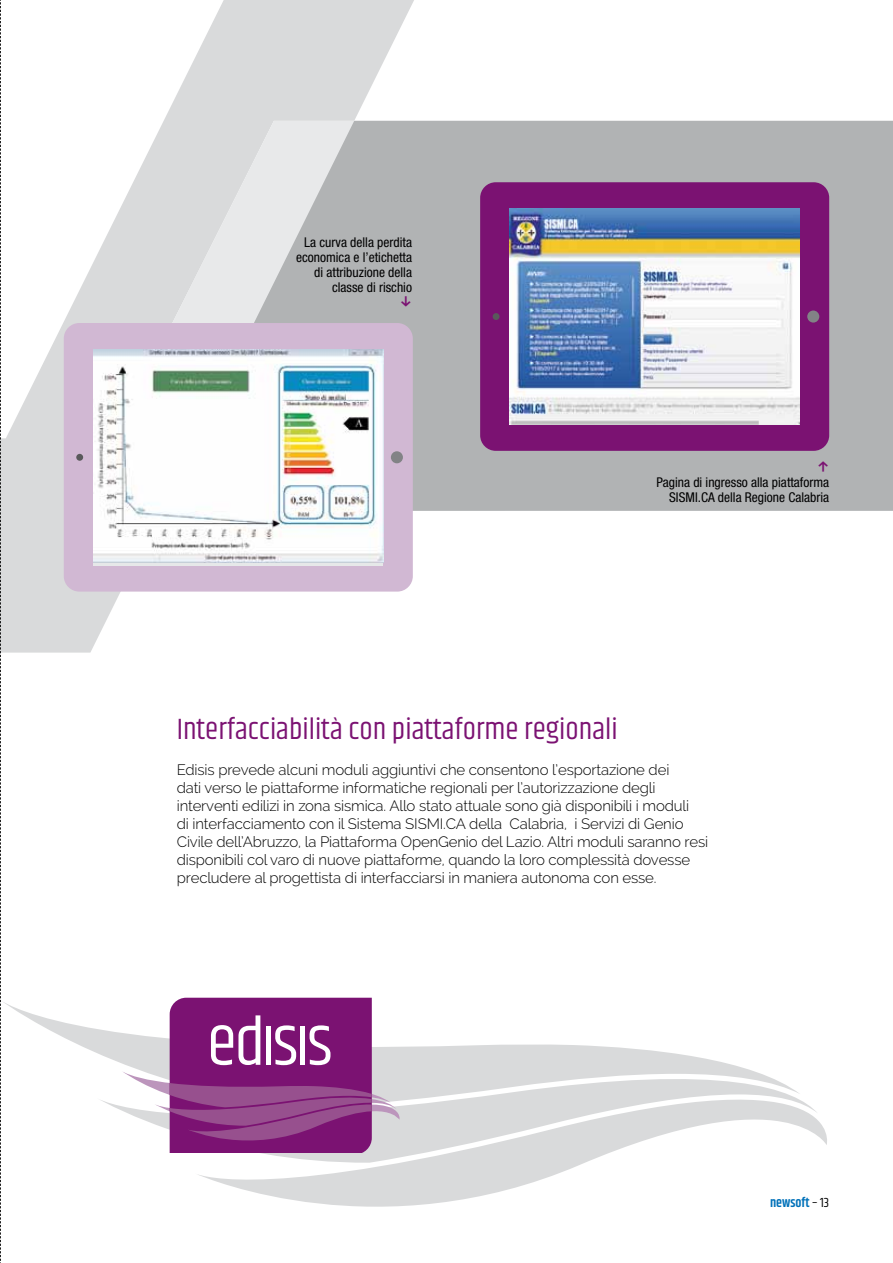
<style>
.page{position:relative;width:893px;height:1263px;background:#fff}
.page>*{position:absolute;margin:0;border:0;box-sizing:border-box;transform-origin:0 0}
.t1{font:30px "Khand";color:#7b1272}
.t2{font:16.5px "FF Dingbests";color:#7b1272}
.t3{font:300 15px/18px "Raleway";letter-spacing:-.01em;color:#000}
.t4{font:condensed 13.5px/15px "Helvetica Neue";color:#000;text-align:right}
.t5{font:600 13.5px "Khand";color:#0071b9}
.s1{font-weight:400;color:#000}
</style>
<div class="page">
<div style="left:505px;top:121px;width:388px;height:390px;background:#b1b3b4"></div>
<svg style="left:1px;top:0;width:504px;height:653px"></svg>
<div style="left:480px;top:182px;width:349px;height:269px;background:#7b1272;border-radius:15px"></div>
<img style="left:510px;top:208px;width:289px;height:217px">
<div style="left:493px;top:313px;width:6px;height:7px;background:#59595b;border-radius:50%"></div>
<div style="left:807px;top:310px;width:12px;height:13px;background:#828386;border-radius:50%"></div>
<svg style="left:198px;top:1100px;width:629px;height:107px"></svg>
<svg style="left:3px;top:1002px;width:797px;height:106px"></svg>
<svg style="left:122px;top:998px;width:281px;height:155px"></svg>
<div style="left:64px;top:323px;width:349px;height:269px;background:#d1b8d3;border-radius:15px"></div>
<img style="left:93px;top:349px;width:290px;height:214px">
<div style="left:76px;top:454px;width:7px;height:7px;background:#59595b;border-radius:50%"></div>
<div style="left:391px;top:451px;width:12px;height:12px;background:#828386;border-radius:50%"></div>
<svg style="left:0;top:0;width:1px;height:1263px"></svg>
<p class="t4" style="left:296px;top:235px;width:117px">La curva della perdita economica e l’etichetta di attribuzione della classe di rischio</p>
<p class="t2" style="left:400px;top:292px;width:14px">g</p>
<p class="t2" style="left:817px;top:458px;width:14px">i</p>
<p class="t4" style="left:656px;top:475px;width:174px">Pagina di ingresso alla piattaforma<br>SISMI.CA della Regione Calabria</p>
<h1 class="t1" style="left:177px;top:711px;width:442px">Interfacciabilità con piattaforme regionali</h1>
<p class="t3" style="left:177px;top:760px;width:533px">Edisis prevede alcuni moduli aggiuntivi che consentono l’esportazione dei<br>dati verso le piattaforme informatiche regionali per l’autorizzazione degli interventi edilizi in zona sismica. Allo stato attuale sono già disponibili i moduli<br>di interfacciamento con il Sistema SISMI.CA della Calabria, i Servizi di Genio Civile dell’Abruzzo, la Piattaforma OpenGenio del Lazio. Altri moduli saranno resi disponibili col varo di nuove piattaforme, quando la loro complessità dovesse precludere al progettista di interfacciarsi in maniera autonoma con esse.</p>
<p class="t5" style="left:770px;top:1193px;width:61px">newsoft <span class="s1">– 13</span></p>
</div>
